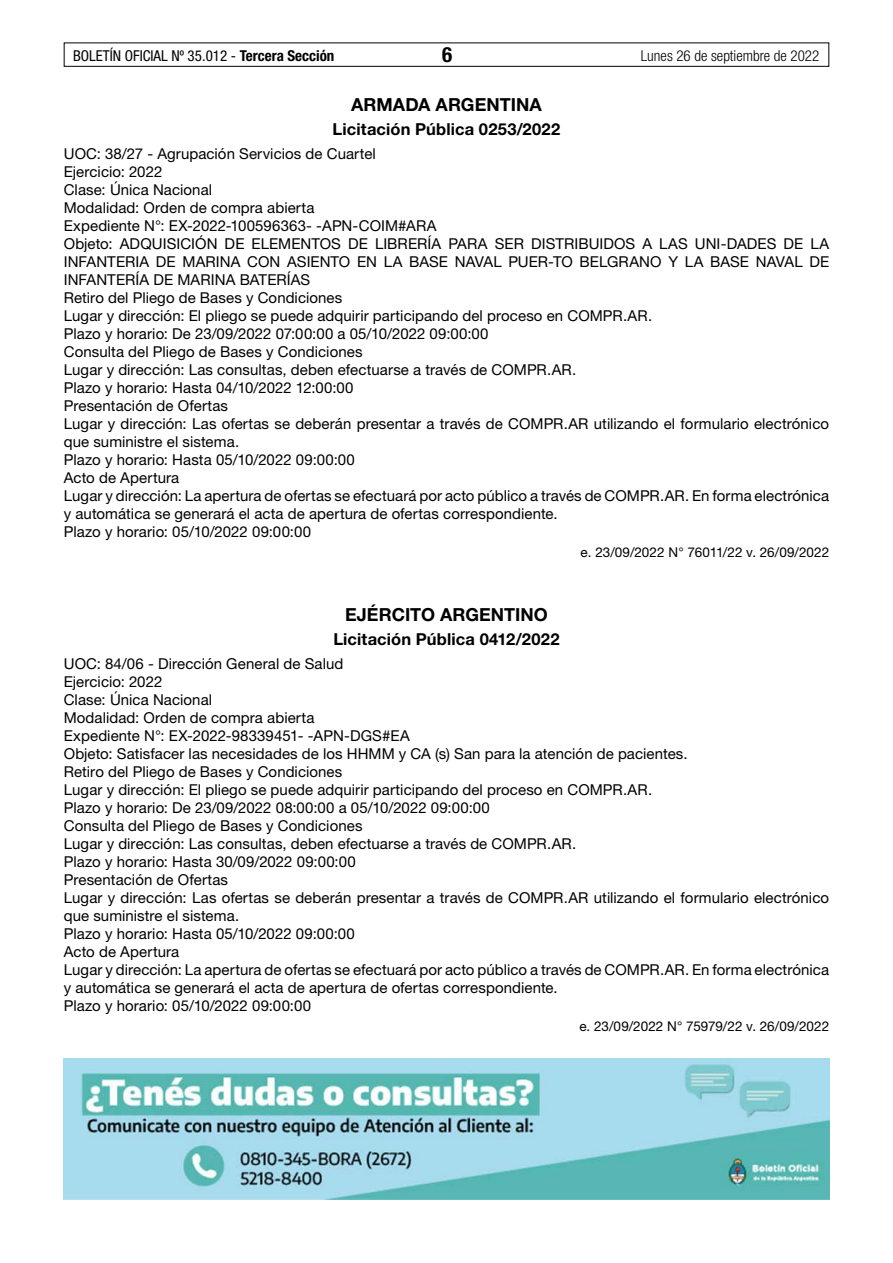
<style>
.page{position:relative;width:893px;height:1263px;background:#fff}
.page>*{position:absolute;margin:0;border:0;box-sizing:border-box;transform-origin:0 0}
.t1{font:700 condensed 21px "Helvetica Neue LT Std";color:#000}
.t2{font:700 18px "Helvetica Neue LT Std";letter-spacing:.005em;color:#000}
.t3{font:700 16.5px "Helvetica Neue LT Std";letter-spacing:.01em;color:#000}
.t4{font:15px/18px "Helvetica Neue LT Std";letter-spacing:.005em;color:#000}
.t5{font:condensed 15px "Helvetica Neue LT Std";color:#000}
.t6{font:300 condensed 15px "Helvetica Neue LT Std";color:#000}
.t7{font:13.5px "Helvetica Neue LT Std";color:#000}
.s1{font-weight:700}
</style>
<div class="page">
<div style="left:64px;top:43px;width:765px;height:24px;border:1px solid #000"></div>
<img style="left:64px;top:1059px;width:765px;height:140px">
<p class="t5" style="left:73px;top:47px;width:263px">BOLETÍN OFICIAL Nº 35.012 - <span class="s1">Tercera Sección</span></p>
<h1 class="t1" style="left:442px;top:42px;width:12px">6</h1>
<p class="t6" style="left:641px;top:47px;width:180px">Lunes 26 de septiembre de 2022</p>
<p class="t2" style="left:351px;top:93px;width:192px">ARMADA ARGENTINA</p>
<p class="t3" style="left:333px;top:119px;width:229px">Licitación Pública 0253/2022</p>
<p class="t4" style="left:64px;top:145px;width:767px">UOC: 38/27 - Agrupación Servicios de Cuartel<br>Ejercicio: 2022<br>Clase: Única Nacional<br>Modalidad: Orden de compra abierta<br>Expediente N°: EX-2022-100596363- -APN-COIM#ARA<br>Objeto: ADQUISICIÓN DE ELEMENTOS DE LIBRERÍA PARA SER DISTRIBUIDOS A LAS UNI-DADES DE LA INFANTERIA DE MARINA CON ASIENTO EN LA BASE NAVAL PUER-TO BELGRANO Y LA BASE NAVAL DE INFANTERÍA DE MARINA BATERÍAS<br>Retiro del Pliego de Bases y Condiciones<br>Lugar y dirección: El pliego se puede adquirir participando del proceso en COMPR.AR.<br>Plazo y horario: De 23/09/2022 07:00:00 a 05/10/2022 09:00:00<br>Consulta del Pliego de Bases y Condiciones<br>Lugar y dirección: Las consultas, deben efectuarse a través de COMPR.AR.<br>Plazo y horario: Hasta 04/10/2022 12:00:00<br>Presentación de Ofertas<br>Lugar y dirección: Las ofertas se deberán presentar a través de COMPR.AR utilizando el formulario electrónico que suministre el sistema.<br>Plazo y horario: Hasta 05/10/2022 09:00:00<br>Acto de Apertura<br>Lugar y dirección: La apertura de ofertas se efectuará por acto público a través de COMPR.AR. En forma electrónica y automática se generará el acta de apertura de ofertas correspondiente.<br>Plazo y horario: 05/10/2022 09:00:00</p>
<p class="t7" style="left:581px;top:544px;width:250px">e. 23/09/2022 N° 76011/22 v. 26/09/2022</p>
<p class="t2" style="left:345px;top:603px;width:204px">EJÉRCITO ARGENTINO</p>
<p class="t3" style="left:333px;top:629px;width:228px">Licitación Pública 0412/2022</p>
<p class="t4" style="left:64px;top:655px;width:767px">UOC: 84/06 - Dirección General de Salud<br>Ejercicio: 2022<br>Clase: Única Nacional<br>Modalidad: Orden de compra abierta<br>Expediente N°: EX-2022-98339451- -APN-DGS#EA<br>Objeto: Satisfacer las necesidades de los HHMM y CA (s) San para la atención de pacientes.<br>Retiro del Pliego de Bases y Condiciones<br>Lugar y dirección: El pliego se puede adquirir participando del proceso en COMPR.AR.<br>Plazo y horario: De 23/09/2022 08:00:00 a 05/10/2022 09:00:00<br>Consulta del Pliego de Bases y Condiciones<br>Lugar y dirección: Las consultas, deben efectuarse a través de COMPR.AR.<br>Plazo y horario: Hasta 30/09/2022 09:00:00<br>Presentación de Ofertas<br>Lugar y dirección: Las ofertas se deberán presentar a través de COMPR.AR utilizando el formulario electrónico que suministre el sistema.<br>Plazo y horario: Hasta 05/10/2022 09:00:00<br>Acto de Apertura<br>Lugar y dirección: La apertura de ofertas se efectuará por acto público a través de COMPR.AR. En forma electrónica y automática se generará el acta de apertura de ofertas correspondiente.<br>Plazo y horario: 05/10/2022 09:00:00</p>
<p class="t7" style="left:579px;top:1018px;width:251px">e. 23/09/2022 N° 75979/22 v. 26/09/2022</p>
</div>
